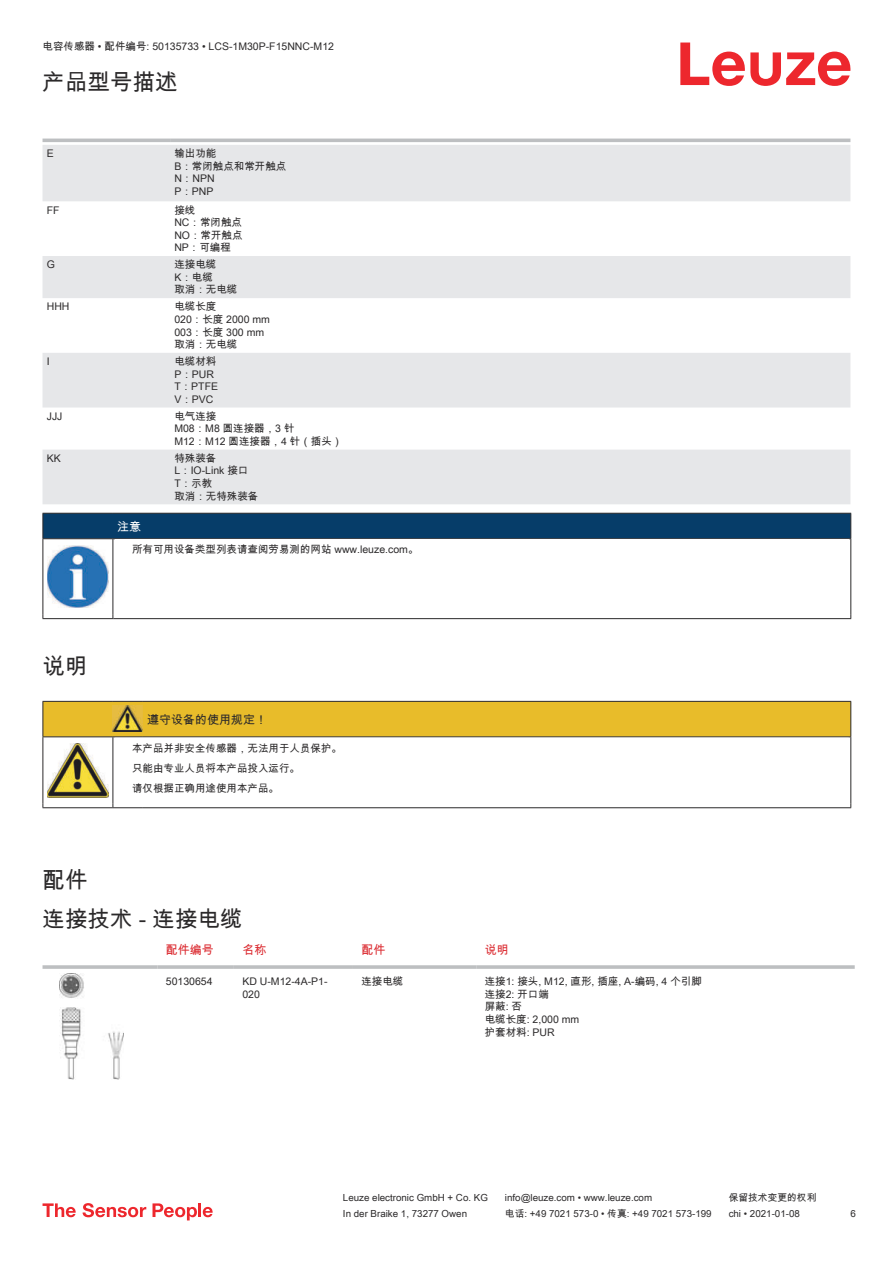
<style>
.page{position:relative;width:893px;height:1263px;background:#fff}
.page>*{position:absolute;margin:0;border:0;box-sizing:border-box;transform-origin:0 0}
.t1{font:22.5px/38.7px "Arial Unicode MS";color:#2b292a}
.t2{font:12px "Arial Unicode MS";color:#db2a30}
.t3{font:12px "Arial Unicode MS";color:#2b292a}
.t4{font:12px "Arial Unicode MS";color:#fff}
.t5{font:10.5px/12.6px "Arial Unicode MS";color:#2b292a}
.t6{font:9.75px "Arial Unicode MS";color:#2b292a}
</style>
<div class="page">
<svg style="left:680px;top:43px;width:170px;height:43px"></svg>
<svg style="left:43px;top:145px;width:807px;height:359px;fill:#e6e7e9"></svg>
<hr style="left:43px;top:139px;width:127px;height:3px;background:#bdbfc1">
<hr style="left:170px;top:139px;width:680px;height:3px;background:#bdbfc1">
<hr style="left:43px;top:965px;width:114px;height:4px;background:#bdbfc1">
<hr style="left:157px;top:965px;width:77px;height:4px;background:#c7c9ca">
<hr style="left:234px;top:965px;width:119px;height:4px;background:#bdbfc1">
<hr style="left:353px;top:965px;width:123px;height:4px;background:#bdbfc1">
<hr style="left:476px;top:965px;width:379px;height:4px;background:#c7c9ca">
<img style="left:59px;top:973px;width:65px;height:106px">
<svg style="left:43px;top:1203px;width:33px;height:14px"></svg>
<svg style="left:83px;top:1203px;width:63px;height:14px"></svg>
<svg style="left:153px;top:1203px;width:44px;height:17px"></svg>
<hr style="left:198px;top:1203px;width:3px;height:14px;background:#ed272d">
<svg style="left:203px;top:1207px;width:10px;height:10px"></svg>
<div style="left:43px;top:513px;width:808px;height:26px;background:#063d69"></div>
<hr style="left:113px;top:538px;width:738px;height:1px;background:#2b292a">
<hr style="left:43px;top:539px;width:1px;height:75px;background:#2b292a">
<hr style="left:113px;top:539px;width:1px;height:75px;background:#2b292a">
<hr style="left:850px;top:539px;width:1px;height:75px;background:#2b292a">
<hr style="left:43px;top:618px;width:70px;height:1px;background:#2b292a">
<hr style="left:113px;top:618px;width:738px;height:1px;background:#2b292a">
<img style="left:47px;top:545px;width:61px;height:63px">
<hr style="left:43px;top:807px;width:70px;height:1px;background:#2b292a">
<hr style="left:113px;top:807px;width:30px;height:1px;background:#2b292a">
<hr style="left:143px;top:807px;width:708px;height:1px;background:#2b292a">
<svg style="left:43px;top:701px;width:808px;height:106px"></svg>
<p class="t5" style="left:43px;top:40px;width:293px">电容传感器 • 配件编号: 50135733 • LCS-1M30P-F15NNC-M12</p>
<h1 class="t1" style="left:43px;top:62px;width:136px">产品型号描述</h1>
<p class="t5" style="left:47px;top:147px;width:9px">E</p>
<p class="t5" style="left:174px;top:147px;width:114px">输出功能<br>B：常闭触点和常开触点<br>N：NPN<br>P：PNP</p>
<p class="t5" style="left:47px;top:203px;width:14px">FF</p>
<p class="t5" style="left:174px;top:203px;width:70px">接线<br>NC：常闭触点<br>NO：常开触点<br>NP：可编程</p>
<p class="t5" style="left:47px;top:258px;width:10px">G</p>
<p class="t5" style="left:174px;top:258px;width:65px">连接电缆<br>K：电缆<br>取消：无电缆</p>
<p class="t5" style="left:47px;top:300px;width:24px">HHH</p>
<p class="t5" style="left:174px;top:300px;width:97px">电缆长度<br>020：长度 2000 mm<br>003：长度 300 mm取消：无电缆</p>
<p class="t5" style="left:47px;top:355px;width:4px">I</p>
<p class="t5" style="left:174px;top:355px;width:45px">电缆材料<br>P：PUR<br>T：PTFE<br>V：PVC</p>
<p class="t5" style="left:47px;top:409px;width:17px">JJJ</p>
<p class="t5" style="left:174px;top:409px;width:170px">电气连接<br>M08：M8 圆连接器，3 针<br>M12：M12 圆连接器，4 针（插头）</p>
<p class="t5" style="left:47px;top:452px;width:16px">KK</p>
<p class="t5" style="left:174px;top:452px;width:86px">特殊装备<br>L：IO-Link 接口<br>T：示教<br>取消：无特殊装备</p>
<p class="t4" style="left:117px;top:518px;width:25px">注意</p>
<p class="t5" style="left:132px;top:543px;width:288px">所有可用设备类型列表请查阅劳易测的网站 www.leuze.com。</p>
<h1 class="t1" style="left:43px;top:646px;width:46px">说明</h1>
<p class="t3" style="left:147px;top:711px;width:121px">遵守设备的使用规定！</p>
<p class="t5" style="left:132px;top:737px;width:211px;line-height:20.2px">本产品并非安全传感器，无法用于人员保护。只能由专业人员将本产品投入运行。<br>请仅根据正确用途使用本产品。</p>
<h1 class="t1" style="left:43px;top:860px;width:202px">配件<br>连接技术 - 连接电缆</h1>
<p class="t2" style="left:166px;top:941px;width:49px">配件编号</p>
<p class="t2" style="left:242px;top:941px;width:25px">名称</p>
<p class="t2" style="left:361px;top:941px;width:25px">配件</p>
<p class="t2" style="left:485px;top:941px;width:25px">说明</p>
<p class="t5" style="left:166px;top:975px;width:48px">50130654</p>
<p class="t5" style="left:242px;top:975px;width:87px">KD U-M12-4A-P1-<br>020</p>
<p class="t5" style="left:361px;top:975px;width:43px">连接电缆</p>
<p class="t5" style="left:485px;top:975px;width:219px">连接1: 接头, M12, 直形, 插座, A-编码, 4 个引脚连接2: 开口端<br>屏蔽: 否<br>电缆长度: 2,000 mm<br>护套材料: PUR</p>
<p class="t6" style="left:343px;top:1191px;width:146px">Leuze electronic GmbH + Co. KG</p>
<p class="t6" style="left:505px;top:1191px;width:149px">info@leuze.com • www.leuze.com</p>
<p class="t6" style="left:729px;top:1191px;width:89px">保留技术变更的权利</p>
<p class="t6" style="left:343px;top:1206px;width:126px">In der Braike 1, 73277 Owen</p>
<p class="t6" style="left:505px;top:1206px;width:208px">电话: +49 7021 573-0 • 传真: +49 7021 573-199</p>
<p class="t6" style="left:729px;top:1206px;width:73px">chi • 2021-01-08</p>
<p class="t6" style="left:850px;top:1207px;width:7px">6</p>
</div>
